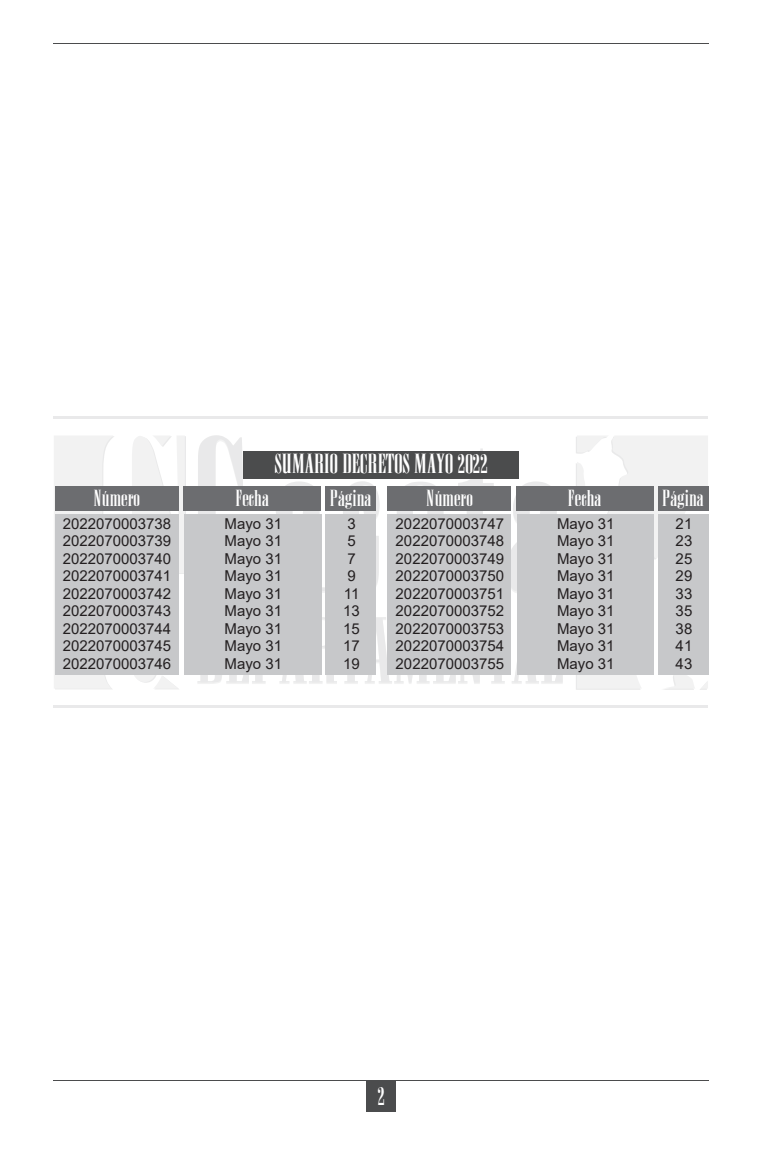
<style>
.page{position:relative;width:762px;height:1159px;background:#fff}
.page>*{position:absolute;margin:0;border:0;box-sizing:border-box;transform-origin:0 0}
.t1{font:23.75px "Anatevka";color:#fff}
.t2{font:22.5px "Anatevka";color:#fff}
.t3{font:20px "Anatevka";color:#fff}
.t4{font:15px/17.5px "Arial";color:#231f20;text-align:justify}
</style>
<div class="page">
<svg style="left:198px;top:435px;width:55px;height:79px"></svg>
<svg style="left:276px;top:481px;width:50px;height:113px"></svg>
<svg style="left:343px;top:481px;width:36px;height:105px"></svg>
<svg style="left:397px;top:482px;width:46px;height:32px"></svg>
<svg style="left:458px;top:448px;width:36px;height:66px"></svg>
<svg style="left:511px;top:481px;width:46px;height:112px"></svg>
<svg style="left:197px;top:617px;width:366px;height:67px"></svg>
<hr style="left:54px;top:705px;width:654px;height:2px;background:#4b4c4d">
<hr style="left:54px;top:416px;width:654px;height:2px;background:#4b4c4d">
<svg style="left:132px;top:436px;width:54px;height:253px"></svg>
<svg style="left:54px;top:436px;width:60px;height:253px"></svg>
<svg style="left:576px;top:436px;width:132px;height:141px"></svg>
<svg style="left:664px;top:675px;width:44px;height:15px"></svg>
<svg style="left:576px;top:675px;width:65px;height:15px"></svg>
<div style="left:366px;top:1080px;width:30px;height:31px;background:#4b4c4d"></div>
<hr style="left:53px;top:1080px;width:656px;height:1px;background:#4b4c4d">
<hr style="left:53px;top:43px;width:656px;height:1px;background:#4b4c4d">
<div style="left:55px;top:486px;width:123px;height:25px;background:#6c6d70"></div>
<div style="left:183px;top:486px;width:138px;height:25px;background:#6c6d70"></div>
<div style="left:326px;top:486px;width:50px;height:25px;background:#6c6d70"></div>
<div style="left:55px;top:514px;width:123px;height:161px;background:#c7c8ca"></div>
<div style="left:184px;top:514px;width:137px;height:161px;background:#c7c8ca"></div>
<div style="left:326px;top:514px;width:50px;height:161px;background:#c7c8ca"></div>
<div style="left:243px;top:451px;width:275px;height:27px;background:#4b4c4d"></div>
<div style="left:388px;top:486px;width:123px;height:25px;background:#6c6d70"></div>
<div style="left:516px;top:486px;width:137px;height:25px;background:#6c6d70"></div>
<div style="left:658px;top:486px;width:50px;height:25px;background:#6c6d70"></div>
<div style="left:388px;top:514px;width:123px;height:161px;background:#c7c8ca"></div>
<div style="left:517px;top:514px;width:136px;height:161px;background:#c7c8ca"></div>
<div style="left:658px;top:514px;width:50px;height:161px;background:#c7c8ca"></div>
<h3 class="t3" style="left:94px;top:486px;width:47px">Número</h3>
<p class="t4" style="left:63px;top:514px;width:110px">2022070003738<br>2022070003739<br>2022070003740<br>2022070003741<br>2022070003742<br>2022070003743<br>2022070003744<br>2022070003745<br>2022070003746</p>
<h1 class="t1" style="left:274px;top:449px;width:215px">SUMARIO DECRETOS MAYO 2022</h1>
<h3 class="t3" style="left:426px;top:486px;width:47px">Número</h3>
<p class="t4" style="left:396px;top:514px;width:110px">2022070003747<br>2022070003748<br>2022070003749<br>2022070003750<br>2022070003751<br>2022070003752<br>2022070003753<br>2022070003754<br>2022070003755</p>
<h3 class="t3" style="left:235px;top:486px;width:35px">Fecha</h3>
<p class="t4" style="left:224px;top:514px;width:59px">Mayo 31<br>Mayo 31<br>Mayo 31<br>Mayo 31<br>Mayo 31<br>Mayo 31<br>Mayo 31<br>Mayo 31<br>Mayo 31</p>
<h3 class="t3" style="left:330px;top:486px;width:43px">Página</h3>
<p class="t4" style="left:343px;top:514px;width:18px;text-align:left">3<br>5<br>7<br>9<br>11<br>13<br>15<br>17<br>19</p>
<h3 class="t3" style="left:567px;top:486px;width:35px">Fecha</h3>
<p class="t4" style="left:557px;top:514px;width:59px">Mayo 31<br>Mayo 31<br>Mayo 31<br>Mayo 31<br>Mayo 31<br>Mayo 31<br>Mayo 31<br>Mayo 31<br>Mayo 31</p>
<h3 class="t3" style="left:662px;top:486px;width:43px">Página</h3>
<p class="t4" style="left:675px;top:514px;width:18px">21<br>23<br>25<br>29<br>33<br>35<br>38<br>41<br>43</p>
<h2 class="t2" style="left:377px;top:1082px;width:9px">2</h2>
</div>
